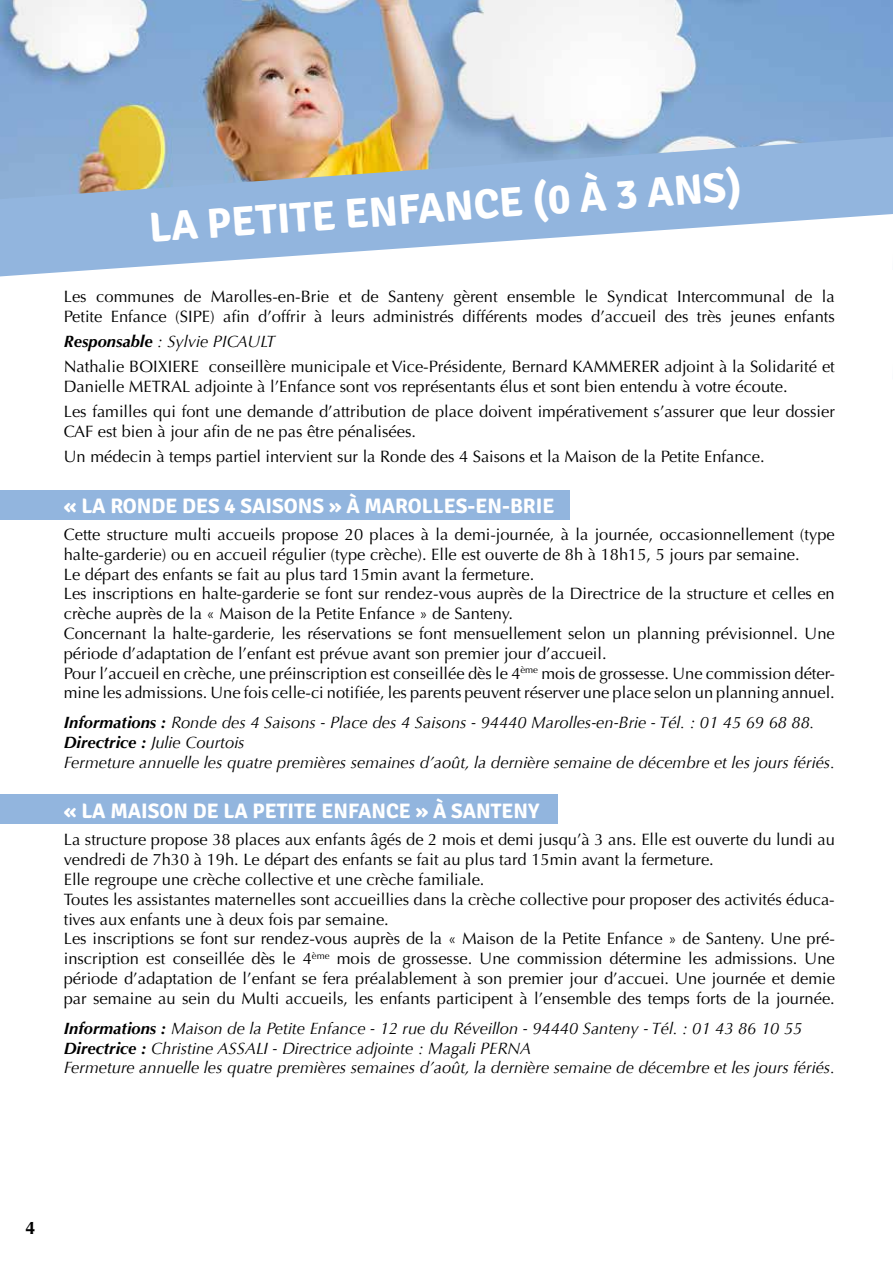
<style>
.page{position:relative;width:893px;height:1263px;background:#fff}
.page>*{position:absolute;margin:0;border:0;box-sizing:border-box;transform-origin:0 0}
.t1{font:700 42px "Signika";color:#fff}
.t2{font:700 21px "Signika";color:#fff}
.t3{font:700 18px "Optima";color:#000}
.t4{font:16.5px/19.8px "Optima";color:#000}
.t5{font:italic 16.5px/19.8px "Optima";color:#000}
.s1{font-weight:700;font-style:italic}
.s2{font-style:italic}
.s3{font-weight:700}
</style>
<div class="page">
<div style="left:0;top:490px;width:570px;height:30px;background:#92b5de"></div>
<div style="left:0;top:794px;width:557px;height:30px;background:#92b5de"></div>
<img style="left:0;top:0;width:893px;height:137px">
<svg style="left:0;top:137px;width:893px;height:139px;fill:#92b5de"></svg>
<h1 class="t1" style="left:147px;top:202px;width:596px;rotate:-4deg">LA PETITE ENFANCE (0 À 3 ANS)</h1>
<p class="t4" style="left:64px;top:287px;width:773px">Les communes de Marolles-en-Brie et de Santeny gèrent ensemble le Syndicat Intercommunal de la<br>Petite Enfance (SIPE) afin d’offrir à leurs administrés différents modes d’accueil des très jeunes enfants</p>
<p class="t4" style="left:64px;top:329px;width:772px;line-height:25.2px"><span class="s1">Responsable</span> <span class="s2">: Sylvie PICAULT<br></span>Nathalie BOIXIERE conseillère municipale et Vice-Présidente, Bernard KAMMERER adjoint à la Solidarité et</p>
<p class="t4" style="left:64px;top:374px;width:773px;line-height:25.2px">Danielle METRAL adjointe à l’Enfance sont vos représentants élus et sont bien entendu à votre écoute.<br>Les familles qui font une demande d’attribution de place doivent impérativement s’assurer que leur dossier</p>
<p class="t4" style="left:64px;top:419px;width:702px;line-height:25.2px">CAF est bien à jour afin de ne pas être pénalisées.<br>Un médecin à temps partiel intervient sur la Ronde des 4 Saisons et la Maison de la Petite Enfance.</p>
<p class="t2" style="left:64px;top:493px;width:492px">« LA RONDE DES 4 SAISONS » À MAROLLES-EN-BRIE</p>
<p class="t4" style="left:64px;top:525px;width:773px">Cette structure multi accueils propose 20 places à la demi-journée, à la journée, occasionnellement (type halte-garderie) ou en accueil régulier (type crèche). Elle est ouverte de 8h à 18h15, 5 jours par semaine.<br>Le départ des enfants se fait au plus tard 15min avant la fermeture.<br>Les inscriptions en halte-garderie se font sur rendez-vous auprès de la Directrice de la structure et celles en crèche auprès de la « Maison de la Petite Enfance » de Santeny.<br>Concernant la halte-garderie, les réservations se font mensuellement selon un planning prévisionnel. Une période d’adaptation de l’enfant est prévue avant son premier jour d’accueil.<br>Pour l’accueil en crèche, une préinscription est conseillée dès le 4<sup>ème</sup> mois de grossesse. Une commission déter&shy;mine les admissions. Une fois celle-ci notifiée, les parents peuvent réserver une place selon un planning annuel.</p>
<p class="t5" style="left:64px;top:713px;width:773px"><span class="s3">Informations :</span> Ronde des 4 Saisons - Place des 4 Saisons - 94440 Marolles-en-Brie - Tél. : 01 45 69 68 88.<br><span class="s3">Directrice :</span> Julie Courtois<br>Fermeture annuelle les quatre premières semaines d’août, la dernière semaine de décembre et les jours fériés.</p>
<p class="t2" style="left:64px;top:799px;width:477px">« LA MAISON DE LA PETITE ENFANCE » À SANTENY</p>
<p class="t4" style="left:64px;top:830px;width:773px">La structure propose 38 places aux enfants âgés de 2 mois et demi jusqu’à 3 ans. Elle est ouverte du lundi au vendredi de 7h30 à 19h. Le départ des enfants se fait au plus tard 15min avant la fermeture.<br>Elle regroupe une crèche collective et une crèche familiale.<br>Toutes les assistantes maternelles sont accueillies dans la crèche collective pour proposer des activités éduca&shy;tives aux enfants une à deux fois par semaine.<br>Les inscriptions se font sur rendez-vous auprès de la « Maison de la Petite Enfance » de Santeny. Une pré&shy;inscription est conseillée dès le 4<sup>ème</sup> mois de grossesse. Une commission détermine les admissions. Une période d’adaptation de l’enfant se fera préalablement à son premier jour d’accuei. Une journée et demie par semaine au sein du Multi accueils, les enfants participent à l’ensemble des temps forts de la journée.</p>
<p class="t5" style="left:64px;top:1018px;width:773px"><span class="s3">Informations :</span> Maison de la Petite Enfance - 12 rue du Réveillon - 94440 Santeny - Tél. : 01 43 86 10 55<br><span class="s3">Directrice :</span> Christine ASSALI - Directrice adjointe : Magali PERNA<br>Fermeture annuelle les quatre premières semaines d’août, la dernière semaine de décembre et les jours fériés.</p>
<p class="t3" style="left:26px;top:1218px;width:12px">4</p>
</div>
